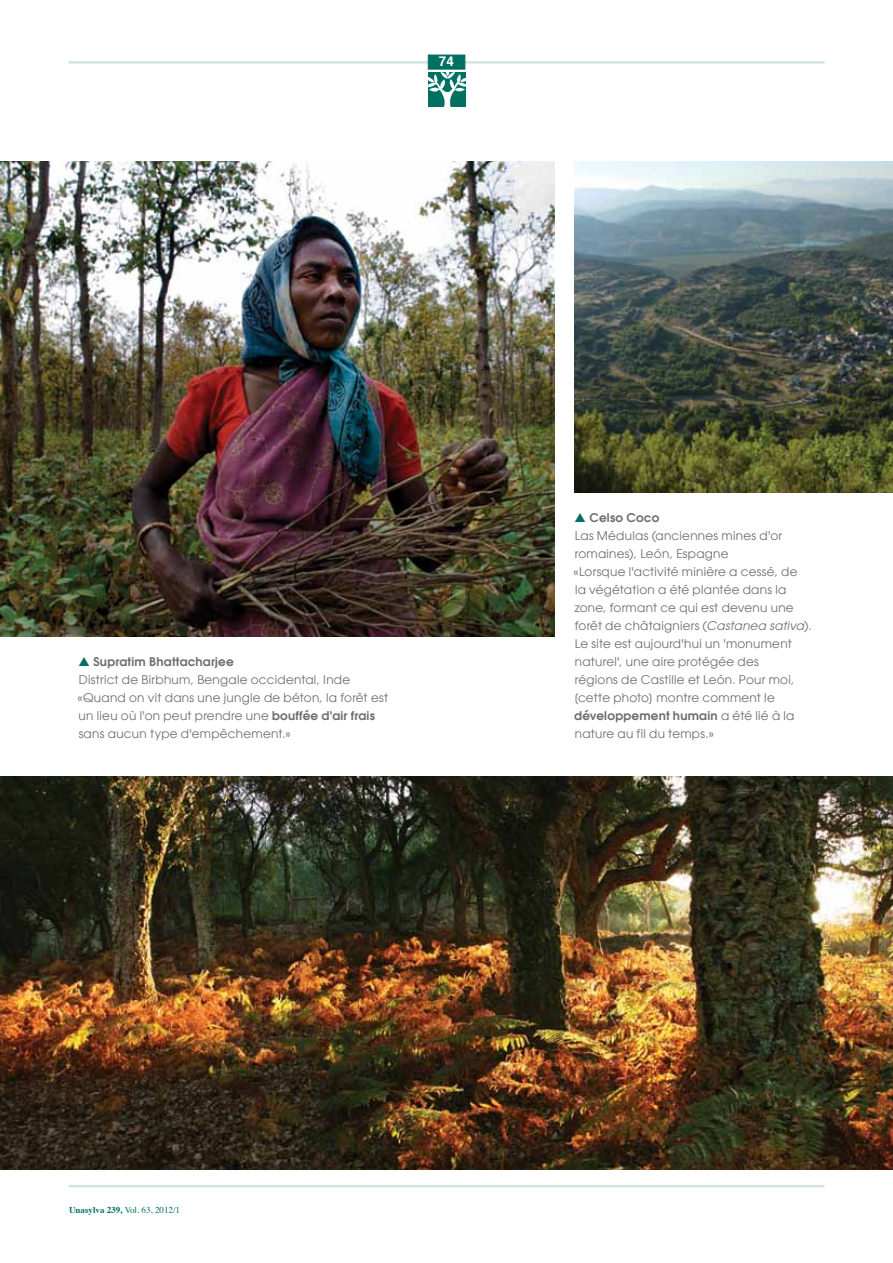
<style>
.page{position:relative;width:893px;height:1263px;background:#fff}
.page>*{position:absolute;margin:0;border:0;box-sizing:border-box;transform-origin:0 0}
.t1{font:700 13.5px "Helvetica";color:#fff}
.t2{font:12px/18px "Avant Garde";letter-spacing:.02em;color:#6d6e71}
.t3{font:9px "Times";color:#007161}
.s1{color:#007161}
.s2{font-weight:600}
.s3{font-style:italic}
.s4{font-weight:700}
</style>
<div class="page">
<hr style="left:68px;top:61px;width:756px;height:3px;background:#cce3df">
<hr style="left:68px;top:1185px;width:756px;height:2px;background:#cce3df">
<div style="left:428px;top:55px;width:37px;height:14px;background:#007161"></div>
<img style="left:428px;top:72px;width:37px;height:35px">
<img style="left:0;top:162px;width:554px;height:474px">
<img style="left:574px;top:162px;width:319px;height:331px">
<img style="left:0;top:777px;width:893px;height:393px">
<p class="t1" style="left:439px;top:51px;width:17px">74</p>
<p class="t2" style="left:78px;top:652px;width:312px"><span class="s1">▲</span> <span class="s2">Supratim Bhattacharjee<br></span>District de Birbhum, Bengale occidental, Inde «Quand on vit dans une jungle de béton, la forêt est un lieu où l'on peut prendre une <span class="s2">bouffée d'air frais </span>sans aucun type d'empêchement.»</p>
<p class="t2" style="left:574px;top:508px;width:240px"><span class="s1">▲</span> <span class="s2">Celso Coco<br></span>Las Médulas (anciennes mines d'or romaines), León, Espagne<br>«Lorsque l'activité minière a cessé, de<br>la végétation a été plantée dans la zone, formant ce qui est devenu une forêt de châtaigniers (<span class="s3">Castanea sativa</span>).<br>Le site est aujourd'hui un 'monument naturel', une aire protégée des<br>régions de Castille et León. Pour moi, [cette photo] montre comment le <span class="s2">développement humain</span> a été lié à la nature au fil du temps.»</p>
<p class="t3" style="left:69px;top:1201px;width:113px"><span class="s4">Unasylva 239,</span> Vol. 63, 2012/1</p>
</div>
